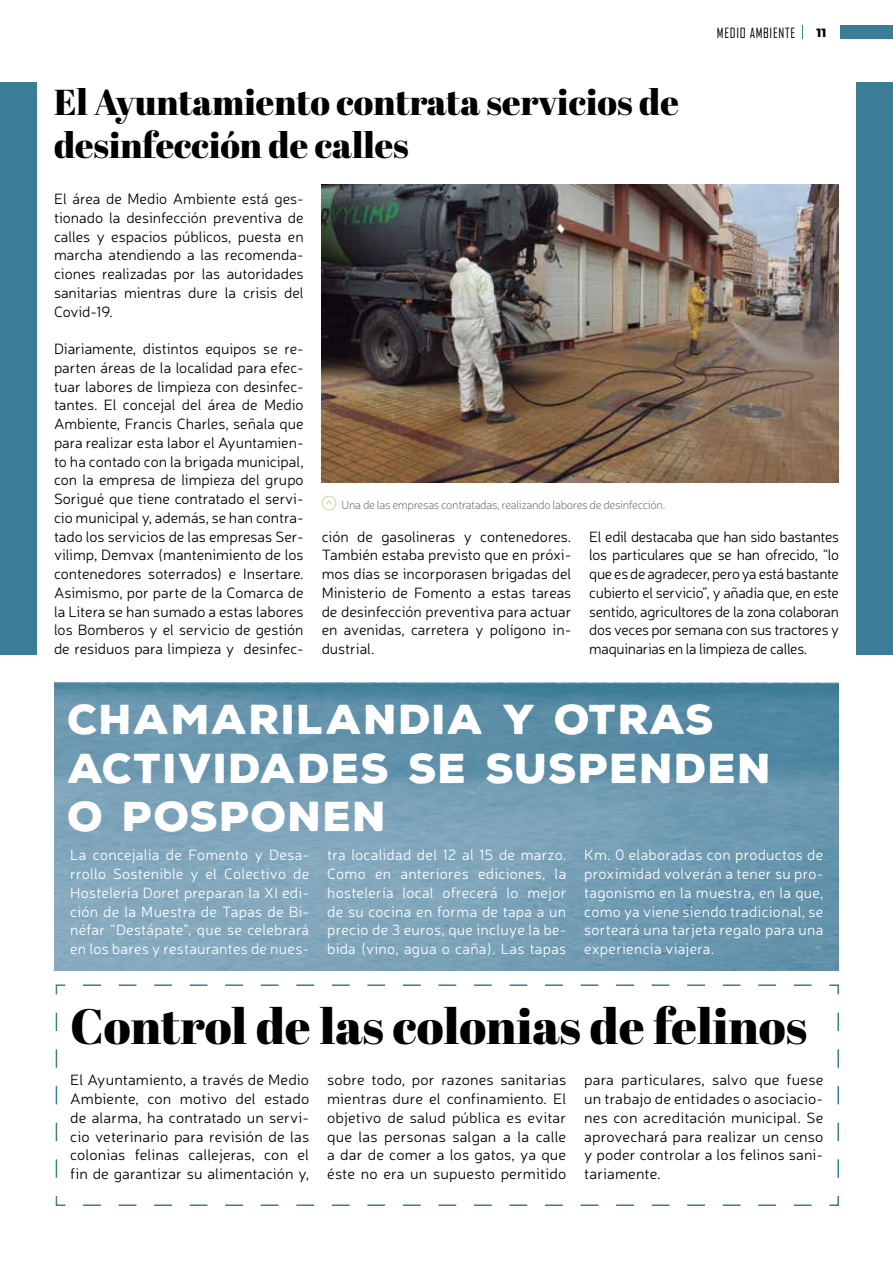
<style>
.page{position:relative;width:893px;height:1263px;background:#fff}
.page>*{position:absolute;margin:0;border:0;box-sizing:border-box;transform-origin:0 0}
.t1{font:49.5px "Abril Fatface";color:#000}
.t2{font:900 40.5px/48.6px "Nexa Rust Sans";letter-spacing:.03em;color:#fff}
.t3{font:36px/43.2px "Abril Fatface";color:#000}
.t4{font:300 15px/18.8px "Neris";color:#000;text-align:justify}
.t5{font:300 15px/18.8px "Neris";letter-spacing:.02em;color:#fff;text-align:justify}
.t6{font:13.5px "Agency FB";letter-spacing:.05em;color:#000}
.t7{font:300 12px "Neris";letter-spacing:-.03em;color:#808285}
.t8{font:800 12px "Montserrat";color:#000}
</style>
<div class="page">
<div style="left:803px;top:26px;width:90px;height:13px;background:#3b7c97"></div>
<div style="left:803px;top:25px;width:36px;height:15px;background:#fff"></div>
<svg style="left:322px;top:496px;width:14px;height:14px"></svg>
<img style="left:322px;top:185px;width:517px;height:298px">
<div style="left:0;top:83px;width:36px;height:572px;background:#3b7c97"></div>
<div style="left:857px;top:83px;width:36px;height:572px;background:#3b7c97"></div>
<img style="left:54px;top:682px;width:785px;height:288px">
<svg style="left:55px;top:984px;width:784px;height:222px"></svg>
<p class="t6" style="left:717px;top:24px;width:80px">MEDIO AMBIENTE</p>
<p class="t8" style="left:817px;top:24px;width:11px">11</p>
<h3 class="t3" style="left:54px;top:79px;width:626px">El Ayuntamiento contrata servicios de desinfección de calles</h3>
<p class="t4" style="left:54px;top:189px;width:251px">El área de Medio Ambiente está ges&shy;tionado la desinfección preventiva de calles y espacios públicos, puesta en marcha atendiendo a las recomenda&shy;ciones realizadas por las autoridades sanitarias mientras dure la crisis del Covid-19.</p>
<p class="t4" style="left:54px;top:339px;width:251px">Diariamente, distintos equipos se re&shy;parten áreas de la localidad para efec&shy;tuar labores de limpieza con desinfec&shy;tantes. El concejal del área de Medio Ambiente, Francis Charles, señala que para realizar esta labor el Ayuntamien&shy;to ha contado con la brigada municipal, con la empresa de limpieza del grupo Sorigué que tiene contratado el servi&shy;cio municipal y, además, se han contra&shy;tado los servicios de las empresas Ser&shy;vilimp, Demvax (mantenimiento de los contenedores soterrados) e Insertare.<br>Asimismo, por parte de la Comarca de la Litera se han sumado a estas labores los Bomberos y el servicio de gestión de residuos para limpieza y desinfec-</p>
<p class="t7" style="left:342px;top:497px;width:325px">Una de las empresas contratadas, realizando labores de desinfección.</p>
<p class="t4" style="left:322px;top:526px;width:251px">ción de gasolineras y contenedores.<br>También estaba previsto que en próxi&shy;mos días se incorporasen brigadas del Ministerio de Fomento a estas tareas de desinfección preventiva para actuar en avenidas, carretera y polígono in&shy;dustrial.</p>
<p class="t4" style="left:589px;top:526px;width:251px">El edil destacaba que han sido bastantes los particulares que se han ofrecido, “lo que es de agradecer, pero ya está bastante cubierto el servicio”, y añadía que, en este sentido, agricultores de la zona colaboran dos veces por semana con sus tractores y maquinarias en la limpieza de calles.</p>
<h2 class="t2" style="left:68px;top:695px;width:705px">CHAMARILANDIA Y OTRAS<br>ACTIVIDADES SE SUSPENDEN<br>O POSPONEN</h2>
<p class="t5" style="left:70px;top:845px;width:241px">La concejalía de Fomento y Desa&shy;rrollo Sostenible y el Colectivo de Hostelería Doret preparan la XI edi&shy;ción de la Muestra de Tapas de Bi&shy;néfar “Destápate”, que se celebrará en los bares y restaurantes de nues-</p>
<p class="t5" style="left:327px;top:845px;width:241px">tra localidad del 12 al 15 de marzo.<br>Como en anteriores ediciones, la hostelería local ofrecerá lo mejor de su cocina en forma de tapa a un precio de 3 euros, que incluye la be&shy;bida (vino, agua o caña). Las tapas</p>
<p class="t5" style="left:584px;top:845px;width:241px">Km. 0 elaboradas con productos de proximidad volverán a tener su pro&shy;tagonismo en la muestra, en la que, como ya viene siendo tradicional, se sorteará una tarjeta regalo para una experiencia viajera.</p>
<h1 class="t1" style="left:70px;top:991px;width:739px">Control de las colonias de felinos</h1>
<p class="t4" style="left:70px;top:1070px;width:241px">El Ayuntamiento, a través de Medio Ambiente, con motivo del estado de alarma, ha contratado un servi&shy;cio veterinario para revisión de las colonias felinas callejeras, con el fin de garantizar su alimentación y,</p>
<p class="t4" style="left:327px;top:1070px;width:241px">sobre todo, por razones sanitarias mientras dure el confinamiento. El objetivo de salud pública es evitar que las personas salgan a la calle a dar de comer a los gatos, ya que éste no era un supuesto permitido</p>
<p class="t4" style="left:584px;top:1070px;width:241px">para particulares, salvo que fuese un trabajo de entidades o asociacio&shy;nes con acreditación municipal. Se aprovechará para realizar un censo y poder controlar a los felinos sani&shy;tariamente.</p>
</div>
